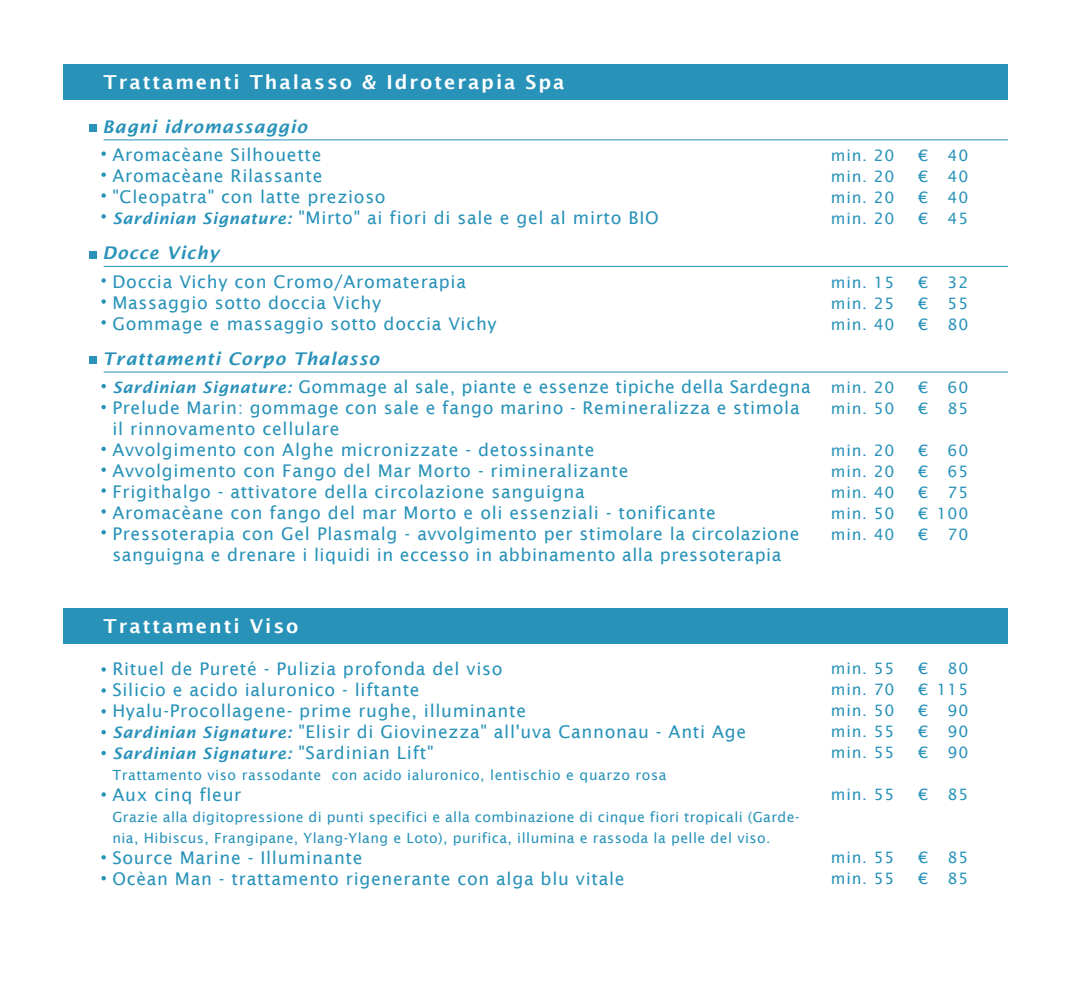
<style>
.page{position:relative;width:1072px;height:985px;background:#fff}
.page>*{position:absolute;margin:0;border:0;box-sizing:border-box;transform-origin:0 0}
.t1{font:600 19.25px "Lucida Sans";letter-spacing:.1em;color:#fff}
.t2{font:17.5px/21px "Lucida Sans";letter-spacing:.04em;color:#2892b9}
.t3{font:17.5px/28.3px "Lucida Sans";letter-spacing:.02em;color:#2892b9}
.t4{font:italic 600 17.5px "Lucida Sans";letter-spacing:.05em;color:#2892b9}
.t5{font:15.75px/21px "Lucida Sans";letter-spacing:.05em;color:#2892b9;text-align:justify}
.t6{font:italic 600 15.75px "Lucida Sans";letter-spacing:.04em;color:#2992ba}
.t7{font:14px/21px "Lucida Sans";letter-spacing:.03em;color:#2892b9}
.s1{font-weight:600;font-style:italic;font-size:15.75px;color:#2992ba}
.s2{font-weight:600;font-style:italic}
.s3{font-weight:400;font-style:normal;font-size:17.5px;color:#2892b9}
</style>
<div class="page">
<div style="left:64px;top:64px;width:944px;height:35px;background:#2892b9"></div>
<div style="left:64px;top:608px;width:944px;height:35px;background:#2892b9"></div>
<div style="left:90px;top:124px;width:7px;height:8px;background:#2892b9"></div>
<hr style="left:104px;top:140px;width:904px;height:1px;background:#2892b9">
<svg style="left:101px;top:151px;width:5px;height:5px"></svg>
<svg style="left:101px;top:172px;width:5px;height:5px"></svg>
<svg style="left:101px;top:193px;width:5px;height:5px"></svg>
<svg style="left:101px;top:214px;width:5px;height:5px"></svg>
<div style="left:90px;top:251px;width:7px;height:7px;background:#2892b9"></div>
<hr style="left:104px;top:266px;width:904px;height:1px;background:#2892b9">
<svg style="left:101px;top:278px;width:5px;height:5px"></svg>
<svg style="left:101px;top:299px;width:5px;height:5px"></svg>
<svg style="left:101px;top:320px;width:5px;height:5px"></svg>
<div style="left:90px;top:356px;width:7px;height:8px;background:#2892b9"></div>
<hr style="left:104px;top:372px;width:904px;height:1px;background:#2892b9">
<svg style="left:101px;top:384px;width:5px;height:4px"></svg>
<svg style="left:101px;top:405px;width:5px;height:4px"></svg>
<svg style="left:101px;top:446px;width:5px;height:5px"></svg>
<svg style="left:101px;top:467px;width:5px;height:5px"></svg>
<svg style="left:101px;top:488px;width:5px;height:5px"></svg>
<svg style="left:101px;top:509px;width:5px;height:4px"></svg>
<svg style="left:101px;top:530px;width:5px;height:4px"></svg>
<svg style="left:101px;top:667px;width:5px;height:5px"></svg>
<svg style="left:101px;top:688px;width:5px;height:5px"></svg>
<svg style="left:101px;top:709px;width:5px;height:4px"></svg>
<svg style="left:101px;top:730px;width:5px;height:4px"></svg>
<svg style="left:101px;top:751px;width:5px;height:4px"></svg>
<svg style="left:101px;top:792px;width:5px;height:4px"></svg>
<svg style="left:101px;top:855px;width:5px;height:4px"></svg>
<svg style="left:101px;top:876px;width:5px;height:4px"></svg>
<p class="t1" style="left:103px;top:71px;width:462px">Trattamenti Thalasso &amp; Idroterapia Spa</p>
<p class="t4" style="left:103px;top:116px;width:206px">Bagni idromassaggio</p>
<p class="t2" style="left:112px;top:144px;width:548px">Aromacèane Silhouette<br>Aromacèane Rilassante<br>"Cleopatra" con latte prezioso<br><span class="s1">Sardinian Signature:</span> "Mirto" ai fiori di sale e gel al mirto BIO</p>
<p class="t5" style="left:831px;top:145px;width:65px">min. 20 min. 20 min. 20 min. 20</p>
<p class="t5" style="left:947px;top:145px;width:22px">40<br>40<br>40<br>45</p>
<p class="t5" style="left:918px;top:145px;width:11px">€ € € €</p>
<p class="t4" style="left:103px;top:243px;width:118px">Docce Vichy</p>
<p class="t2" style="left:112px;top:271px;width:386px">Doccia Vichy con Cromo/Aromaterapia<br>Massaggio sotto doccia Vichy<br>Gommage e massaggio sotto doccia Vichy</p>
<p class="t5" style="left:831px;top:271px;width:65px">min. 15 min. 25 min. 40</p>
<p class="t5" style="left:947px;top:271px;width:22px">32<br>55<br>80</p>
<p class="t5" style="left:918px;top:271px;width:11px">€ € €</p>
<p class="t3" style="left:112px;top:345px;width:700px;text-indent:-10px"><span class="s2">Trattamenti Corpo Thalasso<br></span><span class="s1">Sardinian Signature:</span> Gommage al sale, piante e essenze tipiche della Sardegna</p>
<p class="t2" style="left:112px;top:398px;width:688px">Prelude Marin: gommage con sale e fango marino - Remineralizza e stimola il rinnovamento cellulare<br>Avvolgimento con Alghe micronizzate - detossinante<br>Avvolgimento con Fango del Mar Morto - rimineralizante<br>Frigithalgo - attivatore della circolazione sanguigna<br>Aromacèane con fango del mar Morto e oli essenziali - tonificante Pressoterapia con Gel Plasmalg - avvolgimento per stimolare la circolazione sanguigna e drenare i liquidi in eccesso in abbinamento alla pressoterapia</p>
<p class="t1" style="left:103px;top:615px;width:196px">Trattamenti Viso</p>
<p class="t2" style="left:112px;top:658px;width:635px">Rituel de Pureté - Pulizia profonda del viso<br>Silicio e acido ialuronico - liftante<br>Hyalu-Procollagene- prime rughe, illuminante<br><span class="s1">Sardinian Signature:</span> "Elisir di Giovinezza" all'uva Cannonau - Anti Age</p>
<p class="t6" style="left:112px;top:744px;width:323px">Sardinian Signature: <span class="s3">"Sardinian Lift"</span></p>
<p class="t7" style="left:112px;top:764px;width:555px">Trattamento viso rassodante con acido ialuronico, lentischio e quarzo rosa</p>
<p class="t2" style="left:112px;top:784px;width:130px">Aux cinq fleur</p>
<p class="t7" style="left:112px;top:806px;width:688px">Grazie alla digitopressione di punti specifici e alla combinazione di cinque fiori tropicali (Garde&shy;nia, Hibiscus, Frangipane, Ylang-Ylang e Loto), purifica, illumina e rassoda la pelle del viso.</p>
<p class="t2" style="left:112px;top:847px;width:513px">Source Marine - Illuminante<br>Ocèan Man - trattamento rigenerante con alga blu vitale</p>
<p class="t5" style="left:831px;top:377px;width:65px">min. 20 min. 50</p>
<p class="t5" style="left:831px;top:440px;width:65px">min. 20 min. 20 min. 40 min. 50 min. 40</p>
<p class="t5" style="left:831px;top:658px;width:65px">min. 55 min. 70 min. 50 min. 55 min. 55</p>
<p class="t5" style="left:831px;top:784px;width:65px">min. 55</p>
<p class="t5" style="left:831px;top:847px;width:65px">min. 55 min. 55</p>
<p class="t5" style="left:918px;top:377px;width:11px">€ €</p>
<p class="t5" style="left:918px;top:440px;width:11px">€ € € € €</p>
<p class="t5" style="left:947px;top:377px;width:22px">60<br>85</p>
<p class="t5" style="left:936px;top:440px;width:33px;text-align:right">60<br>65<br>75<br>100<br>70</p>
<p class="t5" style="left:918px;top:658px;width:11px">€ € € € €</p>
<p class="t5" style="left:918px;top:784px;width:11px">€</p>
<p class="t5" style="left:936px;top:658px;width:33px;text-align:right">80<br>115<br>90<br>90<br>90</p>
<p class="t5" style="left:947px;top:784px;width:22px">85</p>
<p class="t5" style="left:918px;top:847px;width:11px">€ €</p>
<p class="t5" style="left:947px;top:847px;width:22px">85<br>85</p>
</div>
